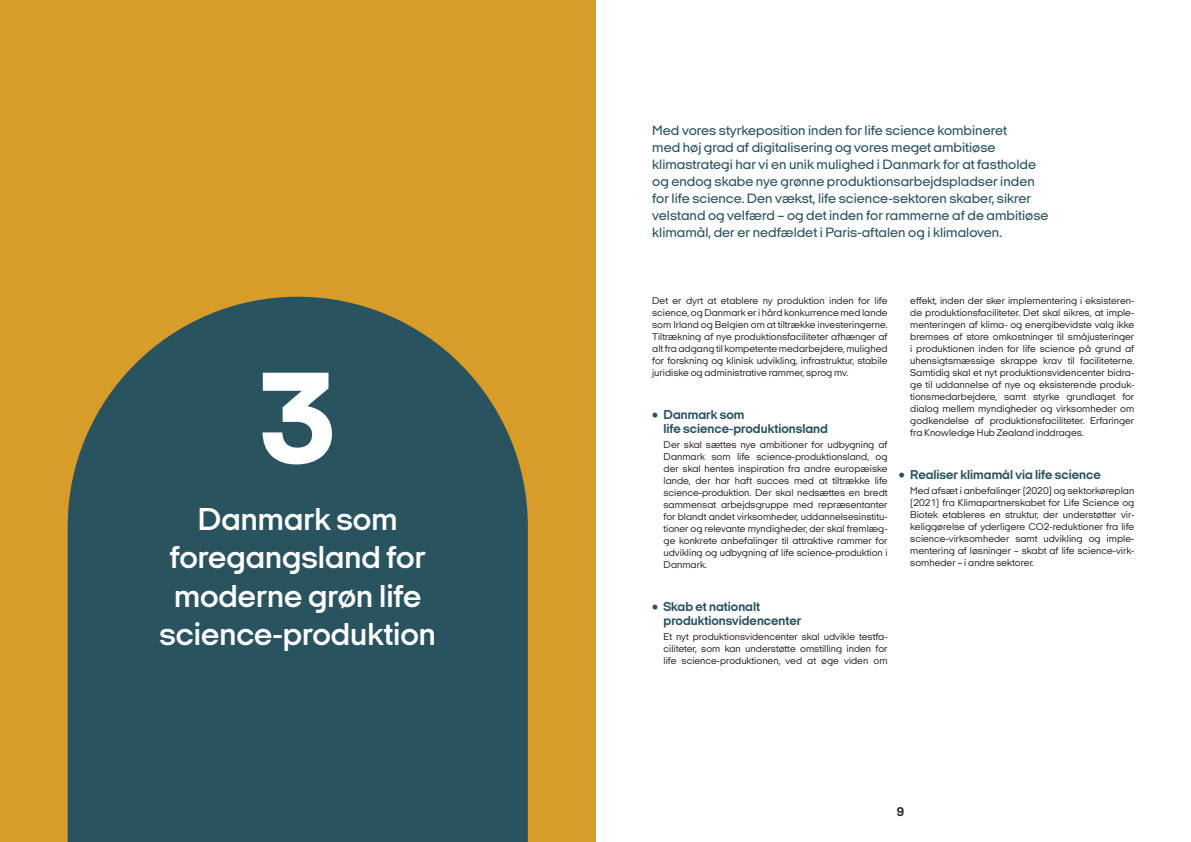
<style>
.page{position:relative;width:1191px;height:842px;background:#fff}
.page>*{position:absolute;margin:0;border:0;box-sizing:border-box;transform-origin:0 0}
.Overskrfit_4_m__stre{font:800 133.4px "Italian Plate No 2 Expanded";color:#fff}
.Overskrift_1{font:600 32px/38.4px "Italian Plate No 2 Expanded";color:#fff;text-align:center}
.Rubrik{font:500 14px/17px "Italian Plate No 2 Expanded";color:#2a5360}
.t1{font:700 13px/14px "Italian Plate No 2 Expanded";color:#2a5360}
.t2{font:700 13px "Italian Plate No 2 Expanded";color:#231f20}
.Børd_indryk{font:10px/12px "Italian Plate No 2 Expanded";color:#231f20;text-align:justify}
.brød{font:10px/12px "Italian Plate No 2 Expanded";color:#231f20;text-align:justify}
.s1{font-size:16.8px}
</style>
<div class="page">
<div style="left:0;top:0;width:595px;height:842px;background:#d79d28"></div>
<svg style="left:68px;top:297px;width:460px;height:545px;background:#39595a"></svg>
<p class="Overskrfit_4_m__stre" style="left:259px;top:347px;width:78px">3</p>
<p class="Overskrift_1" style="left:159px;top:500px;width:278px">Danmark som foregangsland for moderne grøn life science-produktion</p>
<p class="Rubrik" style="left:652px;top:122px;width:398px">Med vores styrkeposition inden for life science kombineret<br>med høj grad af digitalisering og vores meget ambitiøse klimastrategi har vi en unik mulighed i Danmark for at fastholde og endog skabe nye grønne produktionsarbejdspladser inden for life science. Den vækst, life science-sektoren skaber, sikrer velstand og velfærd – og det inden for rammerne af de ambitiøse klimamål, der er nedfældet i Paris-aftalen og i klimaloven.</p>
<p class="brød" style="left:652px;top:295px;width:237px">Det er dyrt at etablere ny produktion inden for life science, og Danmark er i hård konkurrence med lande som Irland og Belgien om at tiltrække investeringerne.<br>Tiltrækning af nye produktionsfaciliteter afhænger af alt fra adgang til kompetente medarbejdere, mulighed for forskning og klinisk udvikling, infrastruktur, stabile juridiske og administrative rammer, sprog mv.</p>
<p class="t1" style="left:663px;top:408px;width:166px;text-indent:-11px"><span class="s1">•</span> Danmark som<br>life science-produktionsland</p>
<p class="Børd_indryk" style="left:663px;top:439px;width:225px">Der skal sættes nye ambitioner for udbygning af Danmark som life science-produktionsland, og der skal hentes inspiration fra andre europæiske lande, der har haft succes med at tiltrække life science-produktion. Der skal nedsættes en bredt sammensat arbejdsgruppe med repræsentanter for blandt andet virksomheder, uddannelsesinstitu&shy;tioner og relevante myndigheder, der skal fremlæg&shy;ge konkrete anbefalinger til attraktive rammer for udvikling og udbygning af life science-produktion i Danmark.</p>
<p class="t1" style="left:663px;top:600px;width:139px;text-indent:-11px"><span class="s1">•</span> Skab et nationalt produktionsvidencenter</p>
<p class="Børd_indryk" style="left:663px;top:630px;width:225px">Et nyt produktionsvidencenter skal udvikle testfa&shy;ciliteter, som kan understøtte omstilling inden for life science-produktionen, ved at øge viden om</p>
<p class="Børd_indryk" style="left:910px;top:295px;width:225px">effekt, inden der sker implementering i eksisteren&shy;de produktionsfaciliteter. Det skal sikres, at imple&shy;menteringen af klima- og energibevidste valg ikke bremses af store omkostninger til småjusteringer i produktionen inden for life science på grund af uhensigtsmæssige skrappe krav til faciliteterne.<br>Samtidig skal et nyt produktionsvidencenter bidra&shy;ge til uddannelse af nye og eksisterende produk&shy;tionsmedarbejdere, samt styrke grundlaget for dialog mellem myndigheder og virksomheder om godkendelse af produktionsfaciliteter. Erfaringer fra Knowledge Hub Zealand inddrages.</p>
<p class="t1" style="left:899px;top:468px;width:203px"><span class="s1">•</span> Realiser klimamål via life science</p>
<p class="Børd_indryk" style="left:910px;top:485px;width:225px">Med afsæt i anbefalinger (2020) og sektorkøreplan (2021) fra Klimapartnerskabet for Life Science og Biotek etableres en struktur, der understøtter vir&shy;keliggørelse af yderligere CO2-reduktioner fra life science-virksomheder samt udvikling og imple&shy;mentering af løsninger – skabt af life science-virk&shy;somheder – i andre sektorer.</p>
<h3 class="t2" style="left:896px;top:805px;width:9px">9</h3>
</div>
